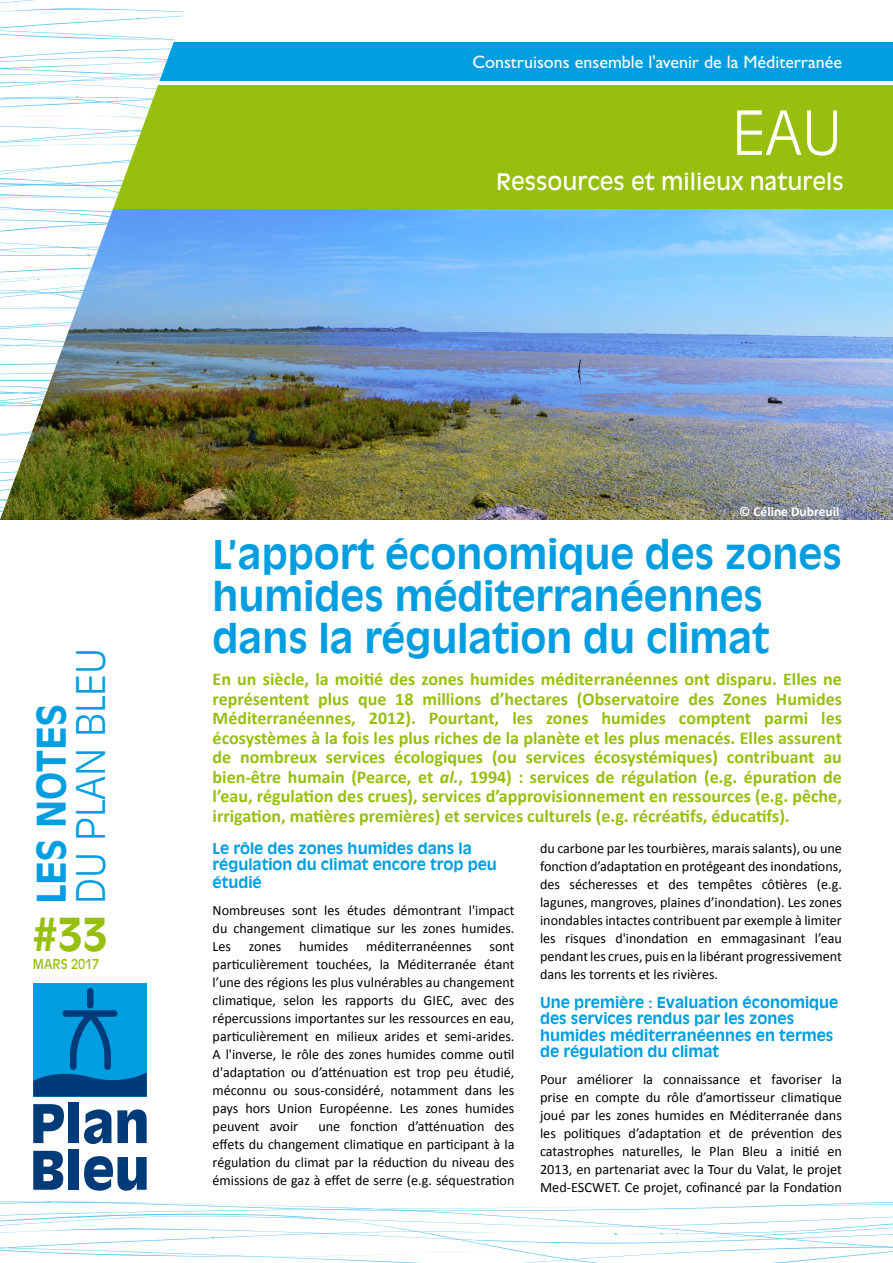
<style>
.page{position:relative;width:893px;height:1263px;background:#fff}
.page>*{position:absolute;margin:0;border:0;box-sizing:border-box;transform-origin:0 0}
.t1{font:300 60px "Antique Olive Std";color:#fff}
.t2{font:700 44.85px "Antique Olive Std";color:#97bf0d}
.t3{font:700 39px/42px "Antique Olive Std";color:#009ee0}
.t4{font:300 39px "Antique Olive Std";color:#009ee0}
.t5{font:22.5px "Antique Olive Std";color:#fff}
.t6{font:700 18px/19.5px "Calibri";color:#97bf0d;text-align:justify}
.t7{font:18px "Gill Sans Std";color:#fff}
.t8{font:700 15px/16.5px "Antique Olive Std";color:#009ee0}
.t9{font:14.25px/18px "Calibri";color:#000;text-align:justify}
.t10{font:700 13.5px "Calibri";color:#fff}
.t11{font:13.5px "Antique Olive Std";color:#97bf0d;scale:.93 1}
.s1{font-style:italic}
</style>
<div class="page">
<img style="left:197px;top:208px;width:696px;height:312px">
<div style="left:0;top:43px;width:893px;height:38px;background:#009ee0"></div>
<div style="left:0;top:85px;width:893px;height:123px;background:#97bf0d"></div>
<svg style="left:0;top:1201px;width:893px;height:62px"></svg>
<svg style="left:33px;top:1104px;width:31px;height:39px"></svg>
<div style="left:69px;top:1102px;width:10px;height:41px;background:#003b79"></div>
<svg style="left:84px;top:1109px;width:27px;height:35px"></svg>
<svg style="left:117px;top:1109px;width:30px;height:34px"></svg>
<svg style="left:33px;top:1151px;width:30px;height:39px"></svg>
<div style="left:69px;top:1149px;width:10px;height:41px;background:#003b79"></div>
<svg style="left:84px;top:1156px;width:63px;height:35px"></svg>
<div style="left:33px;top:983px;width:114px;height:113px;background:#009ee0"></div>
<div style="left:87px;top:988px;width:6px;height:20px;background:#003b79;border-radius:3px"></div>
<svg style="left:33px;top:1010px;width:114px;height:86px"></svg>
<img style="left:0;top:0;width:197px;height:520px">
<p class="t7" style="left:472px;top:51px;width:371px">Construisons ensemble l'avenir de la Méditerranée</p>
<h1 class="t1" style="left:732px;top:98px;width:112px">EAU</h1>
<h3 class="t5" style="left:496px;top:168px;width:349px">Ressources et milieux naturels</h3>
<h3 class="t4" style="left:68px;top:904px;width:257px;rotate:-90deg">DU PLAN BLEU</h3>
<h2 class="t2" style="left:33px;top:907px;width:76px">#33</h2>
<p class="t11" style="left:33px;top:956px;width:73px">MARS 2017</p>
<h3 class="t3" style="left:31px;top:904px;width:201px;rotate:-90deg">LES NOTES</h3>
<p class="t10" style="left:739px;top:503px;width:102px">© Céline Dubreuil</p>
<h3 class="t3" style="left:213px;top:534px;width:631px">L’apport économique des zones humides méditerranéennes dans la régulation du climat</h3>
<p class="t6" style="left:213px;top:670px;width:631px">En un siècle, la moitié des zones humides méditerranéennes ont disparu. Elles ne représentent plus que 18 millions d’hectares (Observatoire des Zones Humides Méditerranéennes, 2012). Pourtant, les zones humides comptent parmi les écosystèmes à la fois les plus riches de la planète et les plus menacés. Elles assurent de nombreux services écologiques (ou services écosystémiques) contribuant au bien-être humain (Pearce, et <span class="s1">al.</span>, 1994) : services de régulation (e.g. épuration de l’eau, régulation des crues), services d’approvisionnement en ressources (e.g. pêche, irrigation, matières premières) et services culturels (e.g. récréatifs, éducatifs).</p>
<p class="t8" style="left:213px;top:840px;width:286px">Le rôle des zones humides dans la régulation du climat encore trop peu</p>
<p class="t8" style="left:213px;top:874px;width:51px">étudié</p>
<p class="t9" style="left:213px;top:901px;width:303px">Nombreuses sont les études démontrant l'impact du changement climatique sur les zones humides.<br>Les zones humides méditerranéennes sont particulièrement touchées, la Méditerranée étant l’une des régions les plus vulnérables au changement climatique, selon les rapports du GIEC, avec des répercussions importantes sur les ressources en eau, particulièrement en milieux arides et semi-arides.<br>A l'inverse, le rôle des zones humides comme outil d'adaptation ou d’atténuation est trop peu étudié, méconnu ou sous-considéré, notamment dans les pays hors Union Européenne. Les zones humides peuvent avoir</p>
<p class="t9" style="left:540px;top:839px;width:303px">du carbone par les tourbières, marais salants), ou une fonction d’adaptation en protégeant des inondations, des sécheresses et des tempêtes côtières (e.g. lagunes, mangroves, plaines d’inondation). Les zones inondables intactes contribuent par exemple à limiter les risques d'inondation en emmagasinant l’eau pendant les crues, puis en la libérant progressivement dans les torrents et les rivières.</p>
<p class="t8" style="left:540px;top:994px;width:300px">Une première : Evaluation économique des services rendus par les zones humides méditerranéennes en termes de régulation du climat</p>
<p class="t9" style="left:540px;top:1070px;width:303px">Pour améliorer la connaissance et favoriser la prise en compte du rôle d’amortisseur climatique joué par les zones humides en Méditerranée dans les politiques d’adaptation et de prévention des catastrophes naturelles, le Plan Bleu a initié en 2013, en partenariat avec la Tour du Valat, le projet Med-ESCWET. Ce projet, cofinancé par la Fondation</p>
<p class="t9" style="left:213px;top:1117px;width:303px;text-indent:106px">une fonction d’atténuation des effets du changement climatique en participant à la régulation du climat par la réduction du niveau des émissions de gaz à effet de serre (e.g. séquestration</p>
</div>
